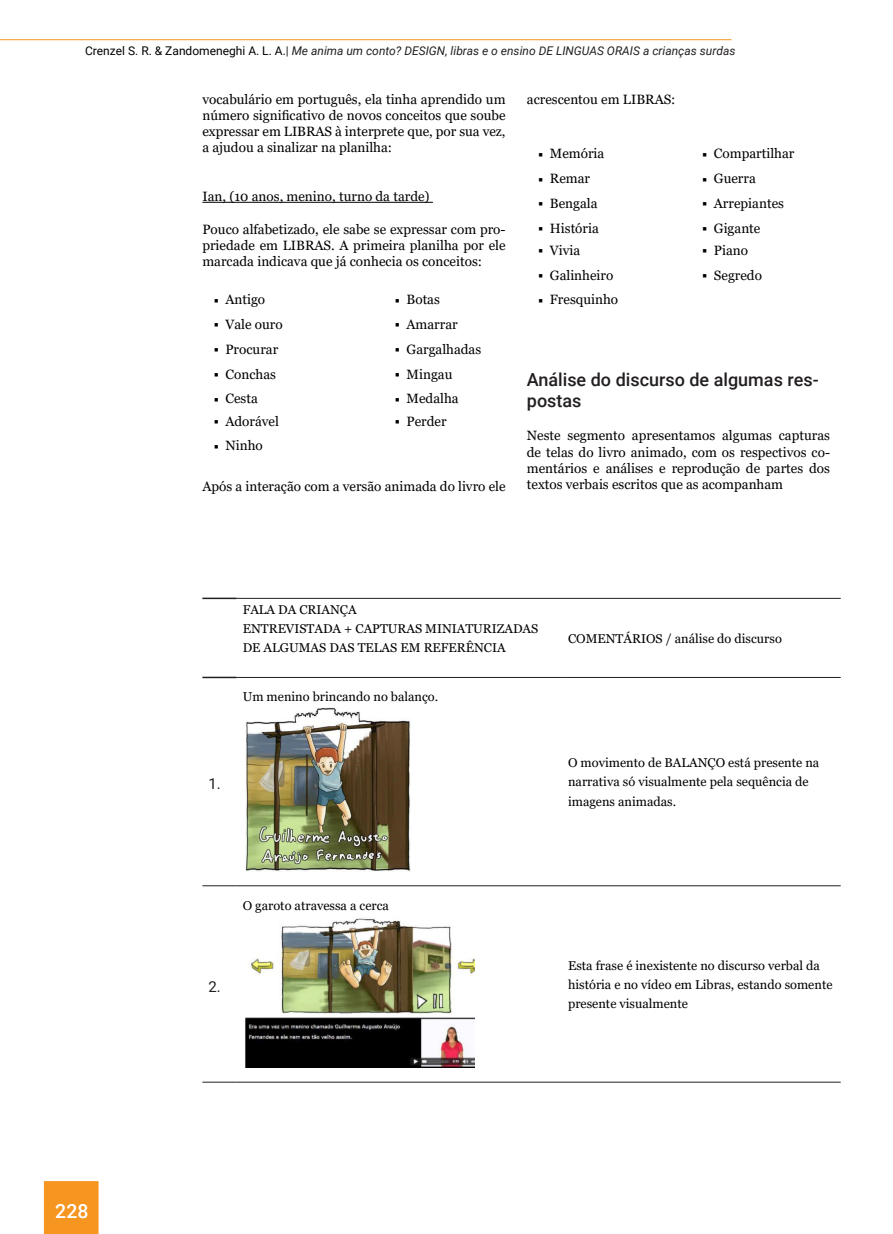
<style>
.page{position:relative;width:893px;height:1234px;background:#fff}
.page>*{position:absolute;margin:0;border:0;box-sizing:border-box;transform-origin:0 0}
.t1{font:500 19.5px "Roboto";color:#fff}
.Título_3{font:500 18px/21.6px "Roboto";color:#231f20}
.t2{font:15px "Roboto";color:#231f20}
.texto{font:13.5px/16.2px "Georgia";color:#000;text-align:justify}
.Tabela_texto{font:12.75px/19.2px "Georgia";color:#000}
.t3{font:italic 12px "Roboto";color:#231f20}
.s1{font-style:normal;color:#000}
.s2{font-style:normal}
</style>
<div class="page">
<hr style="left:202px;top:202px;width:231px;height:1px;background:#000">
<hr style="left:202px;top:597px;width:35px;height:2px;background:#231f20">
<hr style="left:202px;top:676px;width:35px;height:2px;background:#231f20">
<hr style="left:237px;top:598px;width:325px;height:1px;background:#231f20">
<hr style="left:562px;top:598px;width:279px;height:1px;background:#231f20">
<hr style="left:237px;top:677px;width:325px;height:1px;background:#231f20">
<hr style="left:562px;top:677px;width:279px;height:1px;background:#231f20">
<hr style="left:202px;top:885px;width:35px;height:1px;background:#231f20">
<hr style="left:237px;top:885px;width:325px;height:1px;background:#231f20">
<hr style="left:562px;top:885px;width:279px;height:1px;background:#231f20">
<hr style="left:202px;top:1081px;width:35px;height:1px;background:#231f20">
<hr style="left:237px;top:1081px;width:325px;height:1px;background:#231f20">
<hr style="left:562px;top:1081px;width:279px;height:1px;background:#231f20">
<img style="left:246px;top:707px;width:164px;height:164px">
<img style="left:246px;top:918px;width:229px;height:149px">
<div style="left:44px;top:1180px;width:55px;height:53px;background:#f79521;border:2px solid #f79521"></div>
<hr style="left:0;top:39px;width:731px;height:1px;background:#f79521">
<p class="t3" style="left:85px;top:42px;width:652px"><span class="s1">Crenzel S. R. &amp; Zandomeneghi A. L. A.</span><span class="s2">|</span> Me anima um conto? DESIGN, libras e o ensino DE LINGUAS ORAIS a crianças surdas</p>
<p class="texto" style="left:202px;top:91px;width:305px">vocabulário em português, ela tinha aprendido um número significativo de novos conceitos que soube expressar em LIBRAS à interprete que, por sua vez, a ajudou a sinalizar na planilha:</p>
<p class="texto" style="left:202px;top:188px;width:229px">Ian, (10 anos, menino, turno da tarde)</p>
<p class="texto" style="left:202px;top:221px;width:305px">Pouco alfabetizado, ele sabe se expressar com pro&shy;priedade em LIBRAS. A primeira planilha por ele marcada indicava que já conhecia os conceitos:</p>
<p class="texto" style="left:214px;top:292px;width:53px">▪ Antigo</p>
<p class="texto" style="left:214px;top:316px;width:70px">▪ Vale ouro</p>
<p class="texto" style="left:214px;top:341px;width:66px">▪ Procurar</p>
<p class="texto" style="left:214px;top:366px;width:64px">▪ Conchas</p>
<p class="texto" style="left:214px;top:391px;width:46px">▪ Cesta</p>
<p class="texto" style="left:527px;top:91px;width:150px">acrescentou em LIBRAS:</p>
<p class="texto" style="left:538px;top:146px;width:68px">▪ Memória</p>
<p class="texto" style="left:538px;top:171px;width:53px">▪ Remar</p>
<p class="texto" style="left:538px;top:195px;width:61px">▪ Bengala</p>
<p class="texto" style="left:538px;top:220px;width:62px">▪ História</p>
<p class="texto" style="left:702px;top:146px;width:94px">▪ Compartilhar</p>
<p class="texto" style="left:702px;top:171px;width:55px">▪ Guerra</p>
<p class="texto" style="left:702px;top:195px;width:83px">▪ Arrepiantes</p>
<p class="texto" style="left:702px;top:220px;width:60px">▪ Gigante</p>
<p class="texto" style="left:538px;top:242px;width:44px">▪ Vivia</p>
<p class="texto" style="left:538px;top:267px;width:77px">▪ Galinheiro</p>
<p class="texto" style="left:538px;top:292px;width:81px">▪ Fresquinho</p>
<p class="texto" style="left:702px;top:242px;width:47px">▪ Piano</p>
<p class="texto" style="left:702px;top:267px;width:61px">▪ Segredo</p>
<p class="texto" style="left:395px;top:292px;width:47px">▪ Botas</p>
<p class="texto" style="left:395px;top:316px;width:64px">▪ Amarrar</p>
<p class="texto" style="left:395px;top:341px;width:88px">▪ Gargalhadas</p>
<p class="texto" style="left:395px;top:366px;width:59px">▪ Mingau</p>
<p class="texto" style="left:395px;top:391px;width:65px">▪ Medalha</p>
<p class="Título_3" style="left:527px;top:367px;width:293px">Análise do discurso de algumas res&shy;postas</p>
<p class="texto" style="left:527px;top:428px;width:305px">Neste segmento apresentamos algumas capturas de telas do livro animado, com os respectivos co&shy;mentários e análises e reprodução de partes dos textos verbais escritos que as acompanham</p>
<p class="texto" style="left:214px;top:413px;width:67px">▪ Adorável</p>
<p class="texto" style="left:214px;top:437px;width:51px">▪ Ninho</p>
<p class="texto" style="left:395px;top:413px;width:53px">▪ Perder</p>
<p class="texto" style="left:202px;top:478px;width:305px">Após a interação com a versão animada do livro ele</p>
<p class="Tabela_texto" style="left:243px;top:600px;width:115px">FALA DA CRIANÇA</p>
<p class="Tabela_texto" style="left:243px;top:619px;width:297px">ENTREVISTADA + CAPTURAS MINIATURIZADAS<br>DE ALGUMAS DAS TELAS EM REFERÊNCIA</p>
<p class="Tabela_texto" style="left:568px;top:629px;width:215px">COMENTÁRIOS / análise do discurso</p>
<h1 class="t1" style="left:55px;top:1197px;width:35px">228</h1>
<p class="Tabela_texto" style="left:243px;top:687px;width:197px">Um menino brincando no balanço.</p>
<p class="t2" style="left:208px;top:773px;width:14px">1.</p>
<p class="Tabela_texto" style="left:243px;top:895px;width:148px">O garoto atravessa a cerca</p>
<p class="t2" style="left:208px;top:975px;width:14px">2.</p>
<p class="Tabela_texto" style="left:568px;top:753px;width:253px">O movimento de BALANÇO está presente na narrativa só visualmente pela sequência de imagens animadas.</p>
<p class="Tabela_texto" style="left:568px;top:955px;width:266px">Esta frase é inexistente no discurso verbal da história e no vídeo em Libras, estando somente presente visualmente</p>
</div>
